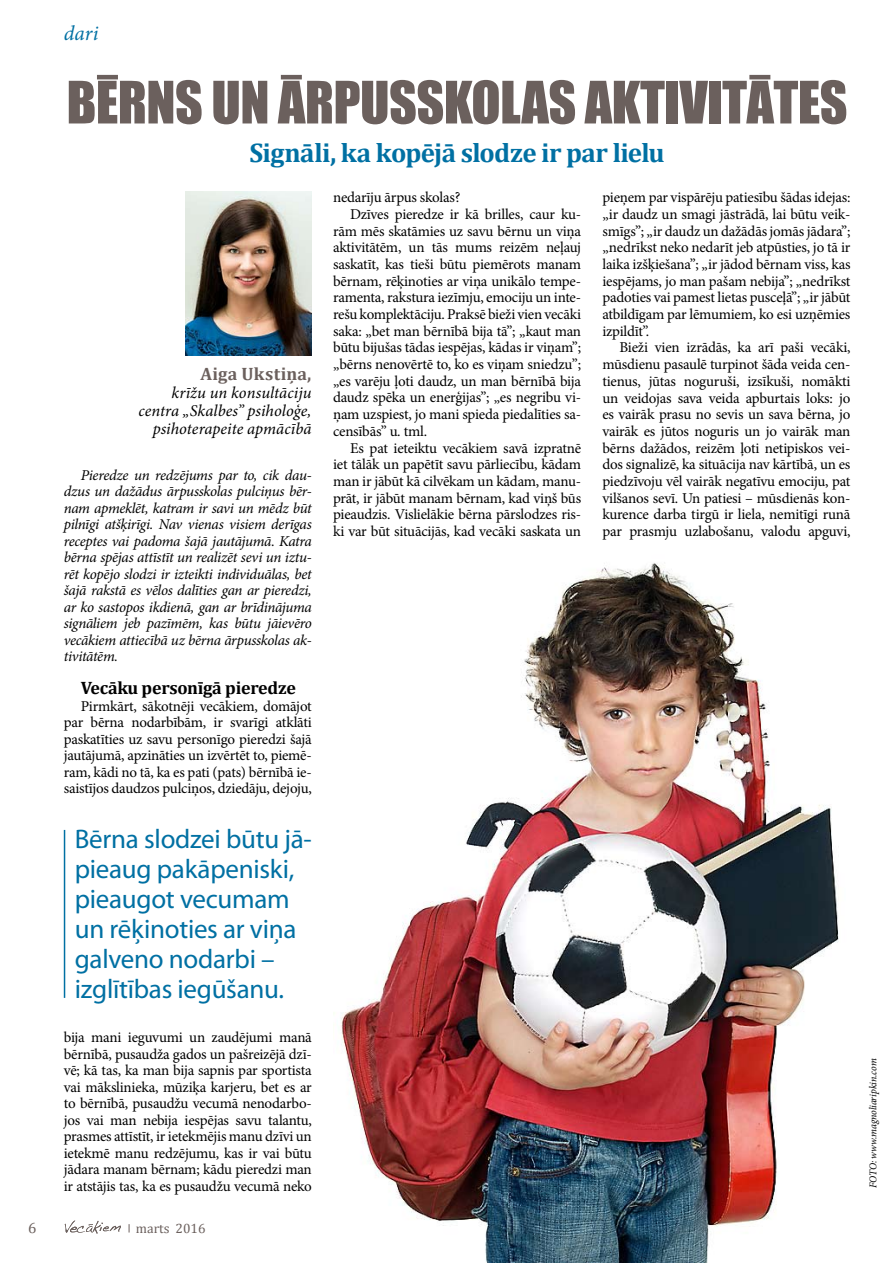
<style>
.page{position:relative;width:893px;height:1263px;background:#fff}
.page>*{position:absolute;margin:0;border:0;box-sizing:border-box;transform-origin:0 0}
.t1{font:54px "Impact";letter-spacing:-.01em;color:#6b605d}
.t2{font:27px/30px "Myriad Pro";letter-spacing:-.01em;color:#0070a3}
.t3{font:700 27px "Cambria";color:#0070a3}
.t4{font:italic 21px "Minion Pro";color:#0070a3}
.t5{font:700 18px "Cambria";color:#000}
.t6{font:700 18px "Cambria";color:#6b605d}
.t7{font:italic 16.5px/18px "Minion Pro";color:#000;text-align:right}
.t8{font:15px/16.6px "Minion Pro";letter-spacing:-.015em;color:#000;text-align:justify}
.t9{font:italic 15px/16.5px "Minion Pro";letter-spacing:-.02em;color:#000;text-align:justify}
.t10{font:15px "Cambria";color:#6b605d}
.t11{font:13.5px "Cambria";color:#6b605d}
.t12{font:italic 10.5px "Minion Pro";letter-spacing:-.01em;color:#000;scale:.95 1}
</style>
<div class="page">
<svg style="left:65px;top:1221px;width:56px;height:13px"></svg>
<img style="left:186px;top:191px;width:126px;height:164px">
<hr style="left:64px;top:830px;width:1px;height:168px;background:#0070a3">
<img style="left:333px;top:563px;width:506px;height:700px">
<h3 class="t4" style="left:64px;top:19px;width:36px">dari</h3>
<h1 class="t1" style="left:67px;top:60px;width:782px">BĒRNS UN ĀRPUSSKOLAS AKTIVITĀTES</h1>
<h2 class="t3" style="left:249px;top:137px;width:417px">Signāli, ka kopējā slodze ir par lielu</h2>
<p class="t8" style="left:333px;top:189px;width:129px">nedarīju ārpus skolas?</p>
<p class="t8" style="left:350px;top:206px;width:232px">Dzīves pieredze ir kā brilles, caur ku-</p>
<p class="t8" style="left:333px;top:223px;width:249px">rām mēs skatāmies uz savu bērnu un viņa</p>
<p class="t8" style="left:333px;top:239px;width:250px">aktivitātēm, un tās mums reizēm neļauj</p>
<p class="t8" style="left:333px;top:256px;width:250px">saskatīt, kas tieši būtu piemērots manam</p>
<p class="t8" style="left:333px;top:273px;width:250px">bērnam, rēķinoties ar viņa unikālo tempe-</p>
<p class="t8" style="left:333px;top:289px;width:250px">ramenta, rakstura iezīmju, emociju un inte-</p>
<p class="t8" style="left:333px;top:306px;width:250px">rešu komplektāciju. Praksē bieži vien vecāki</p>
<p class="t8" style="left:333px;top:323px;width:250px">saka: „bet man bērnībā bija tā”; „kaut man</p>
<p class="t8" style="left:333px;top:339px;width:250px">būtu bijušas tādas iespējas, kādas ir viņam”;</p>
<p class="t8" style="left:333px;top:356px;width:250px">„bērns nenovērtē to, ko es viņam sniedzu”;</p>
<p class="t8" style="left:333px;top:373px;width:250px">„es varēju ļoti daudz, un man bērnībā bija</p>
<p class="t8" style="left:333px;top:389px;width:250px">daudz spēka un enerģijas”; „es negribu vi-</p>
<p class="t8" style="left:333px;top:406px;width:250px">ņam uzspiest, jo mani spieda piedalīties sa-</p>
<p class="t8" style="left:333px;top:423px;width:96px">censībās” u. tml.</p>
<p class="t8" style="left:350px;top:439px;width:233px">Es pat ieteiktu vecākiem savā izpratnē</p>
<p class="t8" style="left:333px;top:456px;width:250px">iet tālāk un papētīt savu pārliecību, kādam</p>
<p class="t8" style="left:333px;top:473px;width:250px">man ir jābūt kā cilvēkam un kādam, manu-</p>
<p class="t8" style="left:333px;top:489px;width:250px">prāt, ir jābūt manam bērnam, kad viņš būs</p>
<p class="t8" style="left:333px;top:506px;width:250px">pieaudzis. Vislielākie bērna pārslodzes ris-</p>
<p class="t8" style="left:333px;top:523px;width:250px">ki var būt situācijās, kad vecāki saskata un</p>
<p class="t8" style="left:602px;top:189px;width:250px">pieņem par vispārēju patiesību šādas idejas: „ir daudz un smagi jāstrādā, lai būtu veik&shy;smīgs”; „ir daudz un dažādās jomās jādara”; „nedrīkst neko nedarīt jeb atpūsties, jo tā ir laika izšķiešana”; „ir jādod bērnam viss, kas iespējams, jo man pašam nebija”; „nedrīkst padoties vai pamest lietas pusceļā”; „ir jābūt atbildīgam par lēmumiem, ko esi uzņēmies izpildīt”.</p>
<p class="t8" style="left:602px;top:339px;width:250px;text-indent:17px">Bieži vien izrādās, ka arī paši vecāki, mūsdienu pasaulē turpinot šāda veida cen&shy;tienus, jūtas noguruši, izsīkuši, nomākti un veidojas sava veida apburtais loks: jo es vairāk prasu no sevis un sava bērna, jo vairāk es jūtos noguris un jo vairāk man bērns dažādos, reizēm ļoti netipiskos vei&shy;dos signalizē, ka situācija nav kārtībā, un es piedzīvoju vēl vairāk negatīvu emociju, pat vilšanos sevī. Un patiesi – mūsdienās kon&shy;kurence darba tirgū ir liela, nemitīgi runā par prasmju uzlabošanu, valodu apguvi,</p>
<p class="t6" style="left:200px;top:363px;width:113px">Aiga Ukstiņa,</p>
<p class="t7" style="left:138px;top:383px;width:175px">krīžu un konsultāciju centra „Skalbes” psiholoģe, psihoterapeite apmācībā</p>
<p class="t9" style="left:64px;top:467px;width:250px;text-indent:17px">Pieredze un redzējums par to, cik dau&shy;dzus un dažādus ārpusskolas pulciņus bēr&shy;nam apmeklēt, katram ir savi un mēdz būt pilnīgi atšķirīgi. Nav vienas visiem derīgas receptes vai padoma šajā jautājumā. Katra bērna spējas attīstīt un realizēt sevi un iztu&shy;rēt kopējo slodzi ir izteikti individuālas, bet šajā rakstā es vēlos dalīties gan ar pieredzi, ar ko sastopos ikdienā, gan ar brīdinājuma signāliem jeb pazīmēm, kas būtu jāievēro vecākiem attiecībā uz bērna ārpusskolas ak&shy;tivitātēm.</p>
<p class="t5" style="left:81px;top:677px;width:217px">Vecāku personīgā pieredze</p>
<p class="t8" style="left:64px;top:698px;width:250px;text-indent:17px">Pirmkārt, sākotnēji vecākiem, domājot par bērna nodarbībām, ir svarīgi atklāti paskatīties uz savu personīgo pieredzi šajā jautājumā, apzināties un izvērtēt to, piemē&shy;ram, kādi no tā, ka es pati (pats) bērnībā ie&shy;saistījos daudzos pulciņos, dziedāju, dejoju,</p>
<h2 class="t2" style="left:75px;top:823px;width:238px">Bērna slodzei būtu jā&shy;pieaug pakāpeniski, pieaugot vecumam un rēķinoties ar viņa galveno nodarbi – izglītības iegūšanu.</h2>
<p class="t8" style="left:64px;top:1029px;width:250px">bija mani ieguvumi un zaudējumi manā bērnībā, pusaudža gados un pašreizējā dzī&shy;vē; kā tas, ka man bija sapnis par sportista vai mākslinieka, mūziķa karjeru, bet es ar to bērnībā, pusaudžu vecumā nenodarbo&shy;jos vai man nebija iespējas savu talantu, prasmes attīstīt, ir ietekmējis manu dzīvi un ietekmē manu redzējumu, kas ir vai būtu jādara manam bērnam; kādu pieredzi man ir atstājis tas, ka es pusaudžu vecumā neko</p>
<p class="t10" style="left:28px;top:1218px;width:10px">6</p>
<p class="t11" style="left:136px;top:1220px;width:71px">marts 2016</p>
<p class="t12" style="left:866px;top:1188px;width:138px;rotate:-90deg">FOTO: www.magnoliaripkin.com</p>
</div>
